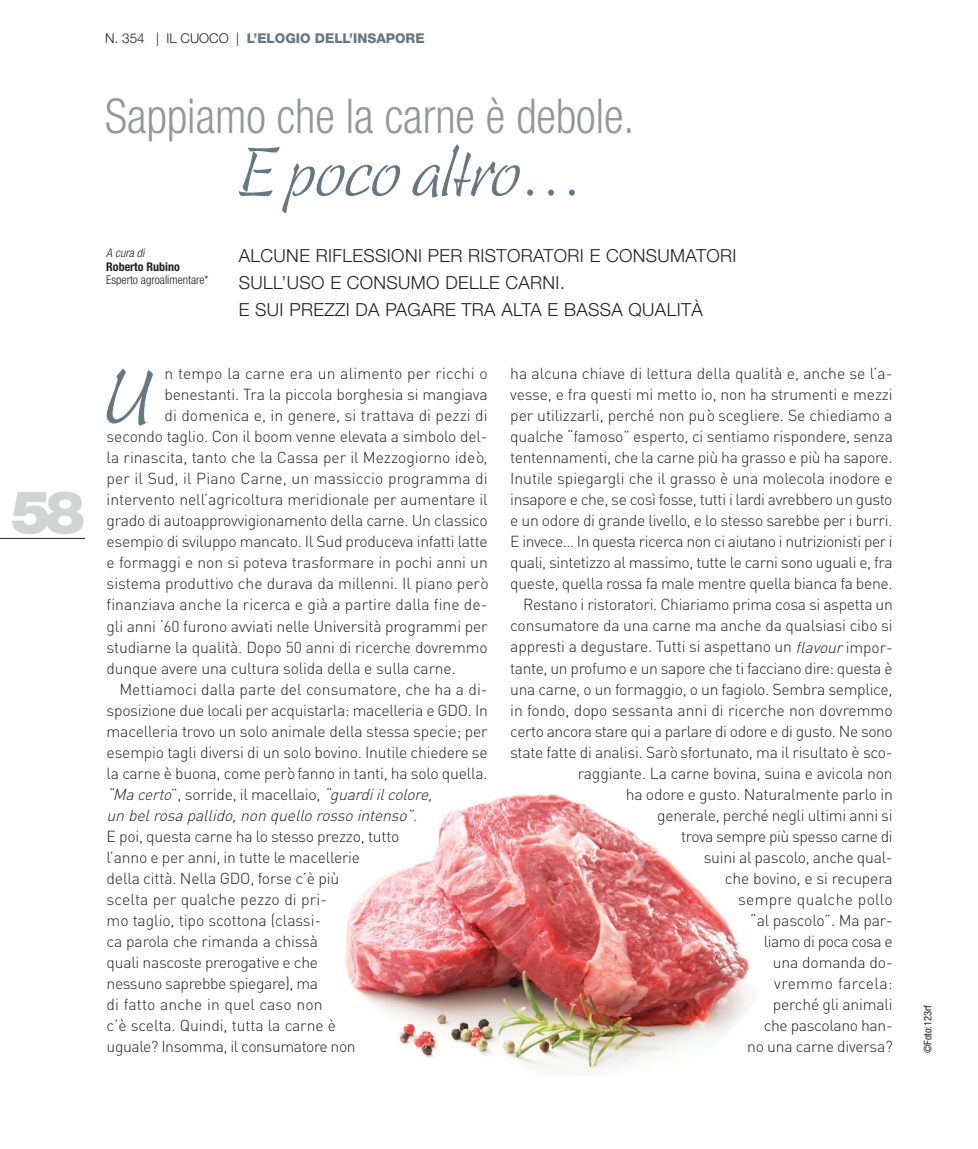
<style>
.page{position:relative;width:978px;height:1149px;background:#fff}
.page>*{position:absolute;margin:0;border:0;box-sizing:border-box;transform-origin:0 0}
.t1{font:70.65px "Linotype Sallwey Script";color:#647883}
.t2{font:66px "Linotype Sallwey Script";letter-spacing:-.03em;color:#647883;scale:.95 1}
.t3{font:900 60px "Helvetica Neue LT";color:#d1d3d4}
.t4{font:300 condensed 48px "Helvetica Neue LT";color:#949698;scale:.95 1}
.t5{font:300 18px/27px "Helvetica Neue LT";letter-spacing:.02em;color:#231f20}
.t6{font:300 15.75px/21px "DIN";letter-spacing:-.01em;color:#231f20}
.t7{font:italic 300 15.75px "DIN";color:#231f20}
.t8{font:300 15.75px "DIN";letter-spacing:.01em;color:#231f20}
.t9{font:800 13.5px "Helvetica Neue LT";color:#647883}
.t10{font:300 condensed 12px "Helvetica Neue LT";color:#231f20}
.t11{font:700 condensed 12px "Helvetica Neue LT";color:#231f20}
.t12{font:italic 300 condensed 12px "Helvetica Neue LT";color:#231f20}
.t13{font:condensed 10.5px "Helvetica Neue LT";letter-spacing:-.01em;color:#231f20}
.s1{font-weight:300;color:#231f20}
.s2{font-style:normal}
.s3{font-style:italic}
</style>
<div class="page">
<hr style="left:0;top:538px;width:85px;height:1px;background:#231f20">
<img style="left:345px;top:794px;width:405px;height:278px">
<h3 class="t3" style="left:11px;top:476px;width:76px">58</h3>
<p class="t9" style="left:105px;top:30px;width:321px"><span class="s1">N. 354 | IL CUOCO |</span> L’ELOGIO DELL’INSAPORE</p>
<h3 class="t4" style="left:105px;top:89px;width:558px">Sappiamo che la carne è debole.</h3>
<h2 class="t2" style="left:237px;top:132px;width:365px">E poco altro…</h2>
<p class="t12" style="left:106px;top:246px;width:39px">A cura di</p>
<p class="t11" style="left:106px;top:259px;width:75px">Roberto Rubino</p>
<p class="t10" style="left:106px;top:273px;width:104px">Esperto agroalimentare*</p>
<p class="t5" style="left:239px;top:242px;width:499px">ALCUNE RIFLESSIONI PER RISTORATORI E CONSUMATORI<br>SULL’USO E CONSUMO DELLE CARNI.<br>E SUI PREZZI DA PAGARE TRA ALTA E BASSA QUALITÀ</p>
<h1 class="t1" style="left:100px;top:354px;width:52px">U</h1>
<p class="t8" style="left:164px;top:364px;width:325px">n tempo la carne era un alimento per ricchi o</p>
<p class="t6" style="left:164px;top:384px;width:325px">benestanti. Tra la piccola borghesia si mangiava</p>
<p class="t6" style="left:164px;top:405px;width:325px">di domenica e, in genere, si trattava di pezzi di</p>
<p class="t6" style="left:107px;top:426px;width:382px">secondo taglio. Con il boom venne elevata a simbolo del-</p>
<p class="t6" style="left:107px;top:447px;width:382px">la rinascita, tanto che la Cassa per il Mezzogiorno ideò,</p>
<p class="t8" style="left:107px;top:469px;width:383px">per il Sud, il Piano Carne, un massiccio programma di</p>
<p class="t6" style="left:107px;top:489px;width:383px">intervento nell’agricoltura meridionale per aumentare il</p>
<p class="t6" style="left:107px;top:510px;width:383px">grado di autoapprovvigionamento della carne. Un classico</p>
<p class="t6" style="left:107px;top:531px;width:382px">esempio di sviluppo mancato. Il Sud produceva infatti latte</p>
<p class="t6" style="left:107px;top:552px;width:383px">e formaggi e non si poteva trasformare in pochi anni un</p>
<p class="t6" style="left:107px;top:573px;width:382px">sistema produttivo che durava da millenni. Il piano però</p>
<p class="t6" style="left:107px;top:594px;width:382px">finanziava anche la ricerca e già a partire dalla fine de-</p>
<p class="t6" style="left:107px;top:615px;width:383px">gli anni ‘60 furono avviati nelle Università programmi per</p>
<p class="t6" style="left:107px;top:636px;width:383px">studiarne la qualità. Dopo 50 anni di ricerche dovremmo</p>
<p class="t6" style="left:107px;top:657px;width:351px">dunque avere una cultura solida della e sulla carne.</p>
<p class="t6" style="left:119px;top:678px;width:370px">Mettiamoci dalla parte del consumatore, che ha a di-</p>
<p class="t6" style="left:107px;top:699px;width:383px">sposizione due locali per acquistarla: macelleria e GDO. In</p>
<p class="t6" style="left:107px;top:720px;width:383px">macelleria trovo un solo animale della stessa specie; per</p>
<p class="t6" style="left:107px;top:741px;width:383px">esempio tagli diversi di un solo bovino. Inutile chiedere se</p>
<p class="t6" style="left:107px;top:762px;width:382px">la carne è buona, come però fanno in tanti, ha solo quella.</p>
<p class="t7" style="left:107px;top:784px;width:331px">“Macerto<span class="s2">” , s o rri d e , i l m a c e l la i o ,</span> “guardiilcolore,</p>
<p class="t7" style="left:107px;top:805px;width:316px">un belrosapallido,non quellorossointenso”.</p>
<p class="t6" style="left:107px;top:825px;width:294px">E poi, questa carne ha lo stesso prezzo, tutto l’anno e per anni, in tutte le macellerie<br>della città. Nella GDO, forse c’è più<br>scelta per qualche pezzo di pri-<br>mo taglio, tipo scottona (classi-<br>ca parola che rimanda a chissà<br>quali nascoste prerogative e che<br>nessuno saprebbe spiegare), ma<br>di fatto anche in quel caso non<br>c’è scelta. Quindi, tutta la carne è<br>uguale? Insomma, il consumatore non</p>
<p class="t6" style="left:510px;top:363px;width:384px;text-align:right">ha alcuna chiave di lettura della qualità e, anche se l’a&shy;vesse, e fra questi mi metto io, non ha strumenti e mezzi per utilizzarli, perché non può scegliere. Se chiediamo a qualche “famoso” esperto, ci sentiamo rispondere, senza tentennamenti, che la carne più ha grasso e più ha sapore.<br>Inutile spiegargli che il grasso è una molecola inodore e insapore e che, se così fosse, tutti i lardi avrebbero un gusto e un odore di grande livello, e lo stesso sarebbe per i burri.<br>E invece… In questa ricerca non ci aiutano i nutrizionisti per i quali, sintetizzo al massimo, tutte le carni sono uguali e, fra queste, quella rossa fa male mentre quella bianca fa bene.<br>Restano i ristoratori. Chiariamo prima cosa si aspetta un consumatore da una carne ma anche da qualsiasi cibo si appresti a degustare. Tutti si aspettano un <span class="s3">flavour</span>impor&shy;tante, un profumo e un sapore che ti facciano dire: questa è una carne, o un formaggio, o un fagiolo. Sembra semplice, in fondo, dopo sessanta anni di ricerche non dovremmo certo ancora stare qui a parlare di odore e di gusto. Ne sono state fatte di analisi. Sarò sfortunato, ma il risultato è sco&shy;raggiante. La carne bovina, suina e avicola non<br>ha odore e gusto. Naturalmente parlo in<br>generale, perché negli ultimi anni si<br>trova sempre più spesso carne di<br>suini al pascolo, anche qual-<br>che bovino, e si recupera<br>sempre qualche pollo<br>“al pascolo”. Ma par-<br>liamo di poca cosa e<br>una domanda do-<br>vremmo farcela:<br>perché gli animali<br>che pascolano han-<br>no una carne diversa?</p>
<p class="t13" style="left:922px;top:1052px;width:49px;rotate:-90deg">©Foto:123rf</p>
</div>
